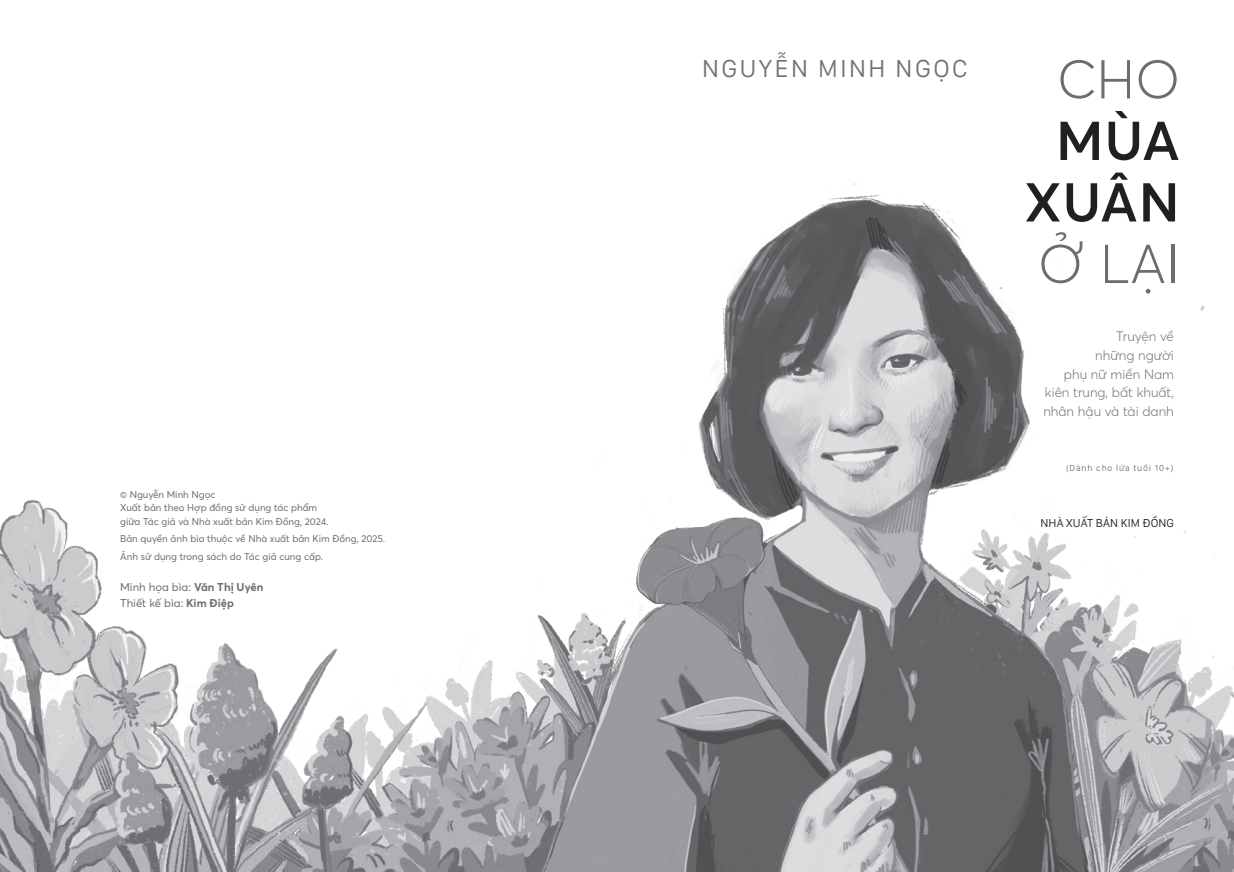
<style>
.page{position:relative;width:1234px;height:872px;background:#fff}
.page>*{position:absolute;margin:0;border:0;box-sizing:border-box;transform-origin:0 0}
.t1{font:300 53.85px "Averta Std CY";letter-spacing:.01em;color:#6c6d70}
.t2{font:600 53.85px/61.5px "Averta Std CY";letter-spacing:.015em;color:#231f20;text-align:center}
.t3{font:25.5px "San Francisco Display";letter-spacing:.1em;color:#717275}
.t4{font:300 13.5px/18.9px "Averta Std CY";color:#717275;text-align:right}
.t5{font:12px "San Francisco Display";letter-spacing:.01em;color:#231f20}
.t6{font:11.25px/16.5px "Averta Std CY";color:#6c6d70}
.t7{font:9.75px/13.5px "Averta Std CY";color:#6c6d70}
.t8{font:9px "San Francisco Display";letter-spacing:.1em;color:#717275}
.s1{font-weight:700}
</style>
<div class="page">
<img style="left:0;top:183px;width:1233px;height:689px">
<p class="t7" style="left:120px;top:487px;width:210px">© Nguyễn Minh Ngọc<br>Xuất bản theo Hợp đồng sử dụng tác phẩm giữa Tác giả và Nhà xuất bản Kim Đồng, 2024.</p>
<p class="t7" style="left:120px;top:530px;width:266px;line-height:17.7px">Bản quyền ảnh bìa thuộc về Nhà xuất bản Kim Đồng, 2025.<br>Ảnh sử dụng trong sách do Tác giả cung cấp.</p>
<p class="t6" style="left:120px;top:578px;width:144px">Minh họa bìa: <span class="s1">Văn Thị Uyên<br></span>Thiết kế bìa: <span class="s1">Kim Điệp</span></p>
<h2 class="t3" style="left:702px;top:52px;width:267px">NGUYỄN MINH NGỌC</h2>
<h1 class="t1" style="left:1056px;top:43px;width:124px">Cho</h1>
<h1 class="t2" style="left:1023px;top:108px;width:157px">MÙA<br>XUÂN</h1>
<h1 class="t1" style="left:1037px;top:227px;width:143px">ở lại</h1>
<h3 class="t4" style="left:1043px;top:326px;width:132px">Truyện về<br>những người<br>phụ nữ miền Nam kiên trung, bất khuất, nhân hậu và tài danh</h3>
<p class="t8" style="left:1065px;top:462px;width:109px">(Dành cho lứa tuổi 10+)</p>
<p class="t5" style="left:1040px;top:516px;width:126px">Nhà xuất bản Kim Đồng</p>
</div>
